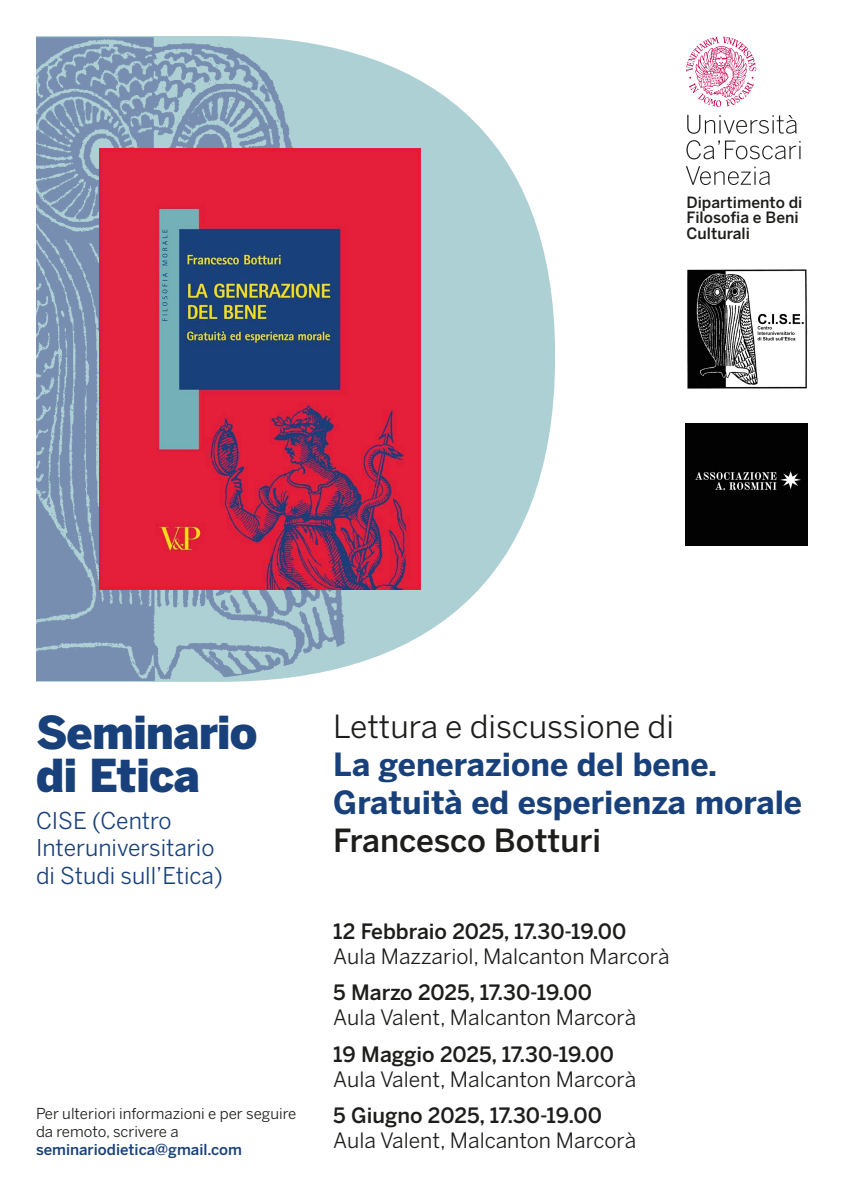
<style>
.page{position:relative;width:842px;height:1191px;background:#fff}
.page>*{position:absolute;margin:0;border:0;box-sizing:border-box;transform-origin:0 0}
.t1{font:900 45px/43px "Benton Sans";letter-spacing:-.02em;color:#18407a}
.t2{font:700 31.7px/38px "Benton Sans";color:#18407a}
.t3{font:31.7px "Benton Sans";color:#1d1d1b}
.t4{font:500 31.7px "Benton Sans";letter-spacing:-.005em;color:#1d1d1b}
.t5{font:23px/27.6px "Benton Sans";color:#18407a}
.t6{font:21px "Benton Sans";color:#1d1d1b}
.t7{font:500 21px "Benton Sans";color:#1d1d1b}
.t8{font:500 15.5px/15.5px "Benton Sans";color:#1d1d1b}
.t9{font:15px/18px "Benton Sans";color:#1d1d1b}
.t10{font:500 15px "Benton Sans";color:#18407a}
</style>
<div class="page">
<svg style="left:496px;top:147px;width:59px;height:422px;fill:#add0d5"></svg>
<img style="left:36px;top:36px;width:460px;height:646px">
<img style="left:100px;top:148px;width:321px;height:442px">
<svg style="left:687px;top:115px;width:110px;height:19px"></svg>
<svg style="left:686px;top:140px;width:114px;height:19px"></svg>
<svg style="left:686px;top:166px;width:84px;height:19px"></svg>
<svg style="left:686px;top:37px;width:70px;height:70px"></svg>
<img style="left:687px;top:269px;width:121px;height:120px">
<div style="left:686px;top:424px;width:122px;height:121px;background:#020203"></div>
<p class="t8" style="left:686px;top:194px;width:118px">Dipartimento di<br>Filosofia e Beni<br>Culturali</p>
<h1 class="t1" style="left:36px;top:710px;width:223px">Seminario di Etica</h1>
<p class="t5" style="left:36px;top:806px;width:188px">CISE (Centro<br>Interuniversitario di Studi sull’Etica)</p>
<p class="t9" style="left:36px;top:1104px;width:262px">Per ulteriori informazioni e per seguire da remoto, scrivere a</p>
<p class="t10" style="left:36px;top:1140px;width:208px">seminariodietica@gmail.com</p>
<h2 class="t3" style="left:333px;top:708px;width:342px">Lettura e discussione di</h2>
<h2 class="t2" style="left:333px;top:745px;width:470px">La generazione del bene.<br>Gratuità ed esperienza morale</h2>
<h2 class="t4" style="left:333px;top:822px;width:269px">Francesco Botturi</h2>
<p class="t7" style="left:333px;top:919px;width:294px">12 Febbraio 2025, 17.30-19.00</p>
<p class="t6" style="left:333px;top:944px;width:338px">Aula Mazzariol, Malcanton Marcorà</p>
<p class="t7" style="left:333px;top:980px;width:260px">5 Marzo 2025, 17.30-19.00</p>
<p class="t6" style="left:333px;top:1005px;width:304px">Aula Valent, Malcanton Marcorà</p>
<p class="t7" style="left:333px;top:1041px;width:282px">19 Maggio 2025, 17.30-19.00</p>
<p class="t6" style="left:333px;top:1066px;width:304px">Aula Valent, Malcanton Marcorà</p>
<p class="t7" style="left:333px;top:1103px;width:270px">5 Giugno 2025, 17.30-19.00</p>
<p class="t6" style="left:333px;top:1128px;width:304px">Aula Valent, Malcanton Marcorà</p>
</div>
